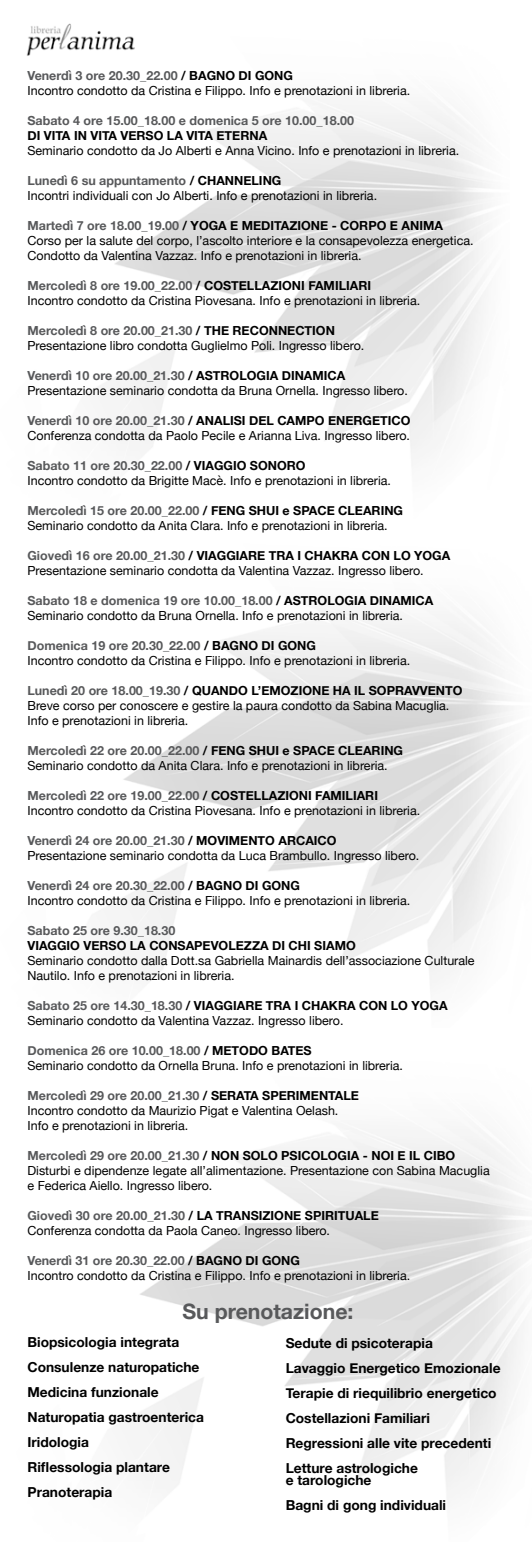
<style>
.page{position:relative;width:532px;height:1542px;background:#fff}
.page>*{position:absolute;margin:0;border:0;box-sizing:border-box;transform-origin:0 0}
.t1{font:700 21.25px "Helvetica Neue";color:#58595b}
.t2{font:700 13.75px/25px "Helvetica Neue";color:#000}
.t3{font:12.5px/15px "Helvetica Neue";color:#000}
.t4{font:700 12.5px "Helvetica Neue";color:#000}
.t5{font:700 12.5px "Helvetica Neue";color:#58595b}
.s1{font-weight:700;color:#58595b}
.s2{font-weight:700}
</style>
<div class="page">
<img style="left:129px;top:1132px;width:396px;height:359px">
<img style="left:113px;top:617px;width:396px;height:363px">
<img style="left:26px;top:23px;width:462px;height:431px">
<p class="t3" style="left:27px;top:68px;width:384px"><span class="s1">Venerdì 3 ore 20.30_22.00</span> <span class="s2">/ BAGNO DI GONG<br></span>Incontro condotto da Cristina e Filippo. Info e prenotazioni in libreria.</p>
<p class="t5" style="left:27px;top:110px;width:328px">Sabato 4 ore 15.00_18.00 e domenica 5 ore 10.00_18.00</p>
<p class="t4" style="left:27px;top:125px;width:241px">DI VITA IN VITA VERSO LA VITA ETERNA</p>
<p class="t3" style="left:27px;top:143px;width:433px">Seminario condotto da Jo Alberti e Anna Vicino. Info e prenotazioni in libreria.</p>
<p class="t3" style="left:27px;top:173px;width:351px"><span class="s1">Lunedì 6 su appuntamento</span> <span class="s2">/ CHANNELING<br></span>Incontri individuali con Jo Alberti. Info e prenotazioni in libreria.</p>
<p class="t3" style="left:27px;top:218px;width:447px"><span class="s1">Martedì 7 ore 18.00_19.00</span> <span class="s2">/ YOGA E MEDITAZIONE - CORPO E ANIMA<br></span>Corso per la salute del corpo, l’ascolto interiore e la consapevolezza energetica.<br>Condotto da Valentina Vazzaz. Info e prenotazioni in libreria.</p>
<p class="t3" style="left:27px;top:278px;width:394px"><span class="s1">Mercoledì 8 ore 19.00_22.00</span> <span class="s2">/ COSTELLAZIONI FAMILIARI<br></span>Incontro condotto da Cristina Piovesana. Info e prenotazioni in libreria.</p>
<p class="t3" style="left:27px;top:323px;width:338px"><span class="s1">Mercoledì 8 ore 20.00_21.30</span> <span class="s2">/ THE RECONNECTION<br></span>Presentazione libro condotta Guglielmo Poli. Ingresso libero.</p>
<p class="t3" style="left:27px;top:368px;width:382px"><span class="s1">Venerdì 10 ore 20.00_21.30</span> <span class="s2">/ ASTROLOGIA DINAMICA<br></span>Presentazione seminario condotta da Bruna Ornella. Ingresso libero.</p>
<p class="t3" style="left:27px;top:413px;width:384px"><span class="s1">Venerdì 10 ore 20.00_21.30</span> <span class="s2">/ ANALISI DEL CAMPO ENERGETICO<br></span>Conferenza condotta da Paolo Pecile e Arianna Liva. Ingresso libero.</p>
<p class="t3" style="left:27px;top:458px;width:365px"><span class="s1">Sabato 11 ore 20.30_22.00</span> <span class="s2">/ VIAGGIO SONORO<br></span>Incontro condotto da Brigitte Macè. Info e prenotazioni in libreria.</p>
<p class="t3" style="left:27px;top:503px;width:377px"><span class="s1">Mercoledì 15 ore 20.00_22.00</span> <span class="s2">/ FENG SHUI e SPACE CLEARING<br></span>Seminario condotto da Anita Clara. Info e prenotazioni in libreria.</p>
<p class="t3" style="left:27px;top:548px;width:424px"><span class="s1">Giovedì 16 ore 20.00_21.30</span> <span class="s2">/ VIAGGIARE TRA I CHAKRA CON LO YOGA<br></span>Presentazione seminario condotta da Valentina Vazzaz. Ingresso libero.</p>
<p class="t3" style="left:27px;top:593px;width:407px"><span class="s1">Sabato 18 e domenica 19 ore 10.00_18.00</span> <span class="s2">/ ASTROLOGIA DINAMICA<br></span>Seminario condotto da Bruna Ornella. Info e prenotazioni in libreria.</p>
<p class="t3" style="left:27px;top:638px;width:384px"><span class="s1">Domenica 19 ore 20.30_22.00</span> <span class="s2">/ BAGNO DI GONG<br></span>Incontro condotto da Cristina e Filippo. Info e prenotazioni in libreria.</p>
<p class="t3" style="left:27px;top:683px;width:436px"><span class="s1">Lunedì 20 ore 18.00_19.30</span> <span class="s2">/ QUANDO L’EMOZIONE HA IL SOPRAVVENTO<br></span>Breve corso per conoscere e gestire la paura condotto da Sabina Macuglia.<br>Info e prenotazioni in libreria.</p>
<p class="t3" style="left:27px;top:743px;width:377px"><span class="s1">Mercoledì 22 ore 20.00_22.00</span> <span class="s2">/ FENG SHUI e SPACE CLEARING<br></span>Seminario condotto da Anita Clara. Info e prenotazioni in libreria.</p>
<p class="t3" style="left:27px;top:788px;width:394px"><span class="s1">Mercoledì 22 ore 19.00_22.00</span> <span class="s2">/ COSTELLAZIONI FAMILIARI<br></span>Incontro condotto da Cristina Piovesana. Info e prenotazioni in libreria.</p>
<p class="t3" style="left:27px;top:833px;width:393px"><span class="s1">Venerdì 24 ore 20.00_21.30</span> <span class="s2">/ MOVIMENTO ARCAICO<br></span>Presentazione seminario condotta da Luca Brambullo. Ingresso libero.</p>
<p class="t3" style="left:27px;top:878px;width:384px"><span class="s1">Venerdì 24 ore 20.30_22.00</span> <span class="s2">/ BAGNO DI GONG<br></span>Incontro condotto da Cristina e Filippo. Info e prenotazioni in libreria.</p>
<p class="t5" style="left:27px;top:920px;width:149px">Sabato 25 ore 9.30_18.30</p>
<p class="t4" style="left:27px;top:935px;width:329px">VIAGGIO VERSO LA CONSAPEVOLEZZA DI CHI SIAMO</p>
<p class="t3" style="left:27px;top:953px;width:448px">Seminario condotto dalla Dott.sa Gabriella Mainardis dell’associazione Culturale<br>Nautilo. Info e prenotazioni in libreria.</p>
<p class="t3" style="left:27px;top:998px;width:421px"><span class="s1">Sabato 25 ore 14.30_18.30</span> <span class="s2">/ VIAGGIARE TRA I CHAKRA CON LO YOGA<br></span>Seminario condotto da Valentina Vazzaz. Ingresso libero.</p>
<p class="t3" style="left:27px;top:1043px;width:377px"><span class="s1">Domenica 26 ore 10.00_18.00</span> <span class="s2">/ METODO BATES<br></span>Seminario condotto da Ornella Bruna. Info e prenotazioni in libreria.</p>
<p class="t3" style="left:27px;top:1088px;width:333px"><span class="s1">Mercoledì 29 ore 20.00_21.30</span> <span class="s2">/ SERATA SPERIMENTALE<br></span>Incontro condotto da Maurizio Pigat e Valentina Oelash.<br>Info e prenotazioni in libreria.</p>
<p class="t3" style="left:27px;top:1148px;width:463px"><span class="s1">Mercoledì 29 ore 20.00_21.30</span> <span class="s2">/ NON SOLO PSICOLOGIA - NOI E IL CIBO<br></span>Disturbi e dipendenze legate all’alimentazione. Presentazione con Sabina Macuglia e Federica Aiello. Ingresso libero.</p>
<p class="t3" style="left:27px;top:1208px;width:352px"><span class="s1">Giovedì 30 ore 20.00_21.30</span> <span class="s2">/ LA TRANSIZIONE SPIRITUALE<br></span>Conferenza condotta da Paola Caneo. Ingresso libero.</p>
<p class="t3" style="left:27px;top:1253px;width:384px"><span class="s1">Venerdì 31 ore 20.30_22.00</span> <span class="s2">/ BAGNO DI GONG<br></span>Incontro condotto da Cristina e Filippo. Info e prenotazioni in libreria.</p>
<h1 class="t1" style="left:182px;top:1294px;width:172px">Su prenotazione:</h1>
<p class="t2" style="left:27px;top:1329px;width:178px">Biopsicologia integrata<br>Consulenze naturopatiche<br>Medicina funzionale<br>Naturopatia gastroenterica<br>Iridologia<br>Riflessologia plantare<br>Pranoterapia</p>
<p class="t2" style="left:285px;top:1330px;width:216px">Sedute di psicoterapia<br>Lavaggio Energetico Emozionale<br>Terapie di riequilibrio energetico<br>Costellazioni Familiari<br>Regressioni alle vite precedenti<br>Letture astrologiche</p>
<p class="t2" style="left:285px;top:1468px;width:162px">e tarologiche<br>Bagni di gong individuali</p>
</div>
